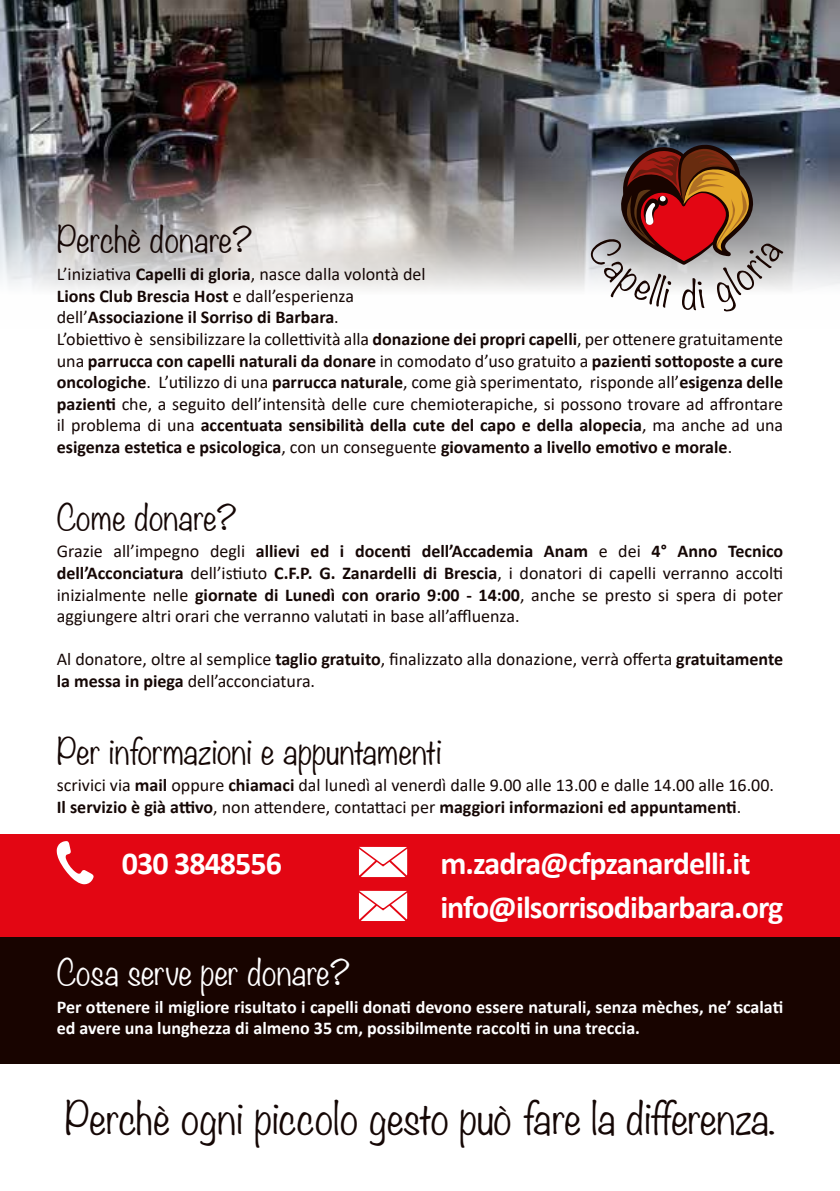
<style>
.page{position:relative;width:840px;height:1191px;background:#fff}
.page>*{position:absolute;margin:0;border:0;box-sizing:border-box;transform-origin:0 0}
.t1{font:300 40px "Noteworthy";color:#150705}
.t2{font:700 32px/44px "Calibri";letter-spacing:-.03em;color:#fff}
.t3{font:300 32px "Noteworthy";color:#150705}
.t4{font:300 32px "Noteworthy";color:#fff}
.t5{font:18px/21.6px "Calibri";color:#150705}
.t6{font:700 18px/21.6px "Calibri";color:#fff}
.s1{font-weight:700}
</style>
<div class="page">
<img style="left:0;top:0;width:839px;height:312px">
<div style="left:0;top:936px;width:839px;height:127px;background:#180400"></div>
<svg style="left:590px;top:141px;width:192px;height:170px;background:#9a7672"></svg>
<div style="left:0;top:834px;width:839px;height:102px;background:#e30613"></div>
<svg style="left:57px;top:841px;width:36px;height:43px"></svg>
<svg style="left:359px;top:847px;width:48px;height:30px"></svg>
<svg style="left:359px;top:891px;width:48px;height:30px"></svg>
<h2 class="t3" style="left:57px;top:212px;width:197px">Perchè donare?</h2>
<p class="t5" style="left:57px;top:263px;width:727px">L’iniziativa <span class="s1">Capelli di gloria</span>, nasce dalla volontà del<br><span class="s1">Lions Club Brescia Host</span> e dall’esperienza<br>dell’<span class="s1">Associazione il Sorriso di Barbara</span>.<br>L’obiettivo è sensibilizzare la collettività alla <span class="s1">donazione dei propri capelli</span>, per ottenere gratuitamente una <span class="s1">parrucca con capelli naturali da donare</span> in comodato d’uso gratuito a <span class="s1">pazienti sottoposte a cure oncologiche</span>. L’utilizzo di una <span class="s1">parrucca naturale</span>, come già sperimentato, risponde all’<span class="s1">esigenza delle pazienti</span> che, a seguito dell’intensità delle cure chemioterapiche, si possono trovare ad affrontare il problema di una <span class="s1">accentuata sensibilità della cute del capo e della alopecia</span>, ma anche ad una <span class="s1">esigenza estetica e psicologica</span>, con un conseguente <span class="s1">giovamento a livello emotivo e morale</span>.</p>
<h2 class="t3" style="left:57px;top:489px;width:181px">Come donare?</h2>
<p class="t5" style="left:57px;top:540px;width:727px;text-align:justify">Grazie all’impegno degli <span class="s1">allievi ed i docenti dell’Accademia Anam</span> e dei <span class="s1">4° Anno Tecnico dell’Acconciatura</span> dell’istiuto <span class="s1">C.F.P. G. Zanardelli di Brescia</span>, i donatori di capelli verranno accolti inizialmente nelle <span class="s1">giornate di Lunedì con orario 9:00 - 14:00</span>, anche se presto si spera di poter aggiungere altri orari che verranno valutati in base all’affluenza.</p>
<p class="t5" style="left:57px;top:648px;width:727px">Al donatore, oltre al semplice <span class="s1">taglio gratuito</span>, finalizzato alla donazione, verrà offerta <span class="s1">gratuitamente la messa in piega</span> dell’acconciatura.</p>
<h2 class="t3" style="left:57px;top:723px;width:386px">Per informazioni e appuntamenti</h2>
<p class="t5" style="left:57px;top:774px;width:718px">scrivici via <span class="s1">mail</span> oppure <span class="s1">chiamaci</span> dal lunedì al venerdì dalle 9.00 alle 13.00 e dalle 14.00 alle 16.00.<br><span class="s1">Il servizio è già attivo</span>, non attendere, contattaci per <span class="s1">maggiori informazioni ed appuntamenti</span>.</p>
<h2 class="t2" style="left:122px;top:841px;width:161px">030 3848556</h2>
<h2 class="t2" style="left:440px;top:841px;width:344px">m.zadra@cfpzanardelli.it info@ilsorrisodibarbara.org</h2>
<h2 class="t4" style="left:57px;top:945px;width:294px">Cosa serve per donare?</h2>
<p class="t6" style="left:57px;top:995px;width:727px">Per ottenere il migliore risultato i capelli donati devono essere naturali, senza mèches, ne’ scalati ed avere una lunghezza di almeno 35 cm, possibilmente raccolti in una treccia.</p>
<h1 class="t1" style="left:65px;top:1084px;width:711px">Perchè ogni piccolo gesto può fare la differenza.</h1>
</div>
